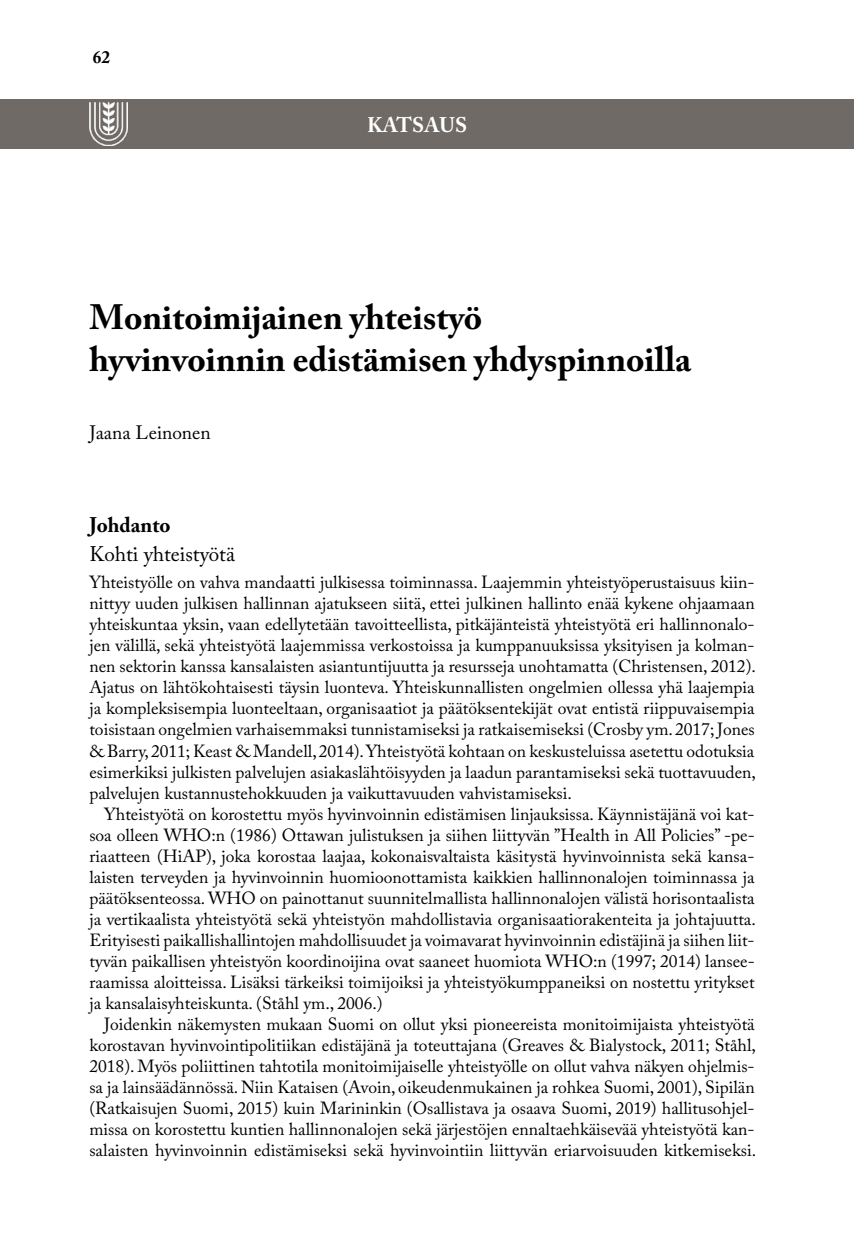
<style>
.page{position:relative;width:854px;height:1241px;background:#fff}
.page>*{position:absolute;margin:0;border:0;box-sizing:border-box;transform-origin:0 0}
.t1{font:700 35px/42px "Adobe Caslon Pro";color:#000}
.t2{font:21px "Adobe Caslon Pro";color:#000}
.t3{font:700 21px "Adobe Caslon Pro";color:#000}
.t4{font:700 21px "Adobe Caslon Pro";letter-spacing:.01em;color:#fff}
.t5{font:19.25px "Adobe Caslon Pro";color:#000}
.t6{font:17.5px/21px "Adobe Caslon Pro";color:#000;text-align:justify}
.t7{font:700 17.5px "Adobe Caslon Pro";color:#000}
</style>
<div class="page">
<div style="left:0;top:99px;width:853px;height:50px;background:#6f6a66"></div>
<img style="left:89px;top:103px;width:38px;height:42px">
<p class="t7" style="left:93px;top:47px;width:19px">62</p>
<p class="t4" style="left:367px;top:112px;width:101px">KATSAUS</p>
<h1 class="t1" style="left:89px;top:295px;width:603px">Monitoimijainen yhteistyö<br>hyvinvoinnin edistämisen yhdyspinnoilla</h1>
<p class="t5" style="left:89px;top:420px;width:123px">Jaana Leinonen</p>
<p class="t3" style="left:89px;top:512px;width:83px">Johdanto</p>
<p class="t2" style="left:89px;top:541px;width:147px">Kohti yhteistyötä</p>
<p class="t6" style="left:89px;top:571px;width:667px">Yhteistyölle on vahva mandaatti julkisessa toiminnassa. Laajemmin yhteistyöperustaisuus kiin&shy;nittyy uuden julkisen hallinnan ajatukseen siitä, ettei julkinen hallinto enää kykene ohjaamaan yhteiskuntaa yksin, vaan edellytetään tavoitteellista, pitkäjänteistä yhteistyötä eri hallinnonalo&shy;jen välillä, sekä yhteistyötä laajemmissa verkostoissa ja kumppanuuksissa yksityisen ja kolman&shy;nen sektorin kanssa kansalaisten asiantuntijuutta ja resursseja unohtamatta (Christensen, 2012).<br>Ajatus on lähtökohtaisesti täysin luonteva. Yhteiskunnallisten ongelmien ollessa yhä laajempia ja kompleksisempia luonteeltaan, organisaatiot ja päätöksentekijät ovat entistä riippuvaisempia toisistaan ongelmien varhaisemmaksi tunnistamiseksi ja ratkaisemiseksi (Crosby ym. 2017; Jones &amp; Barry, 2011; Keast &amp; Mandell, 2014). Yhteistyötä kohtaan on keskusteluissa asetettu odotuksia esimerkiksi julkisten palvelujen asiakaslähtöisyyden ja laadun parantamiseksi sekä tuottavuuden, palvelujen kustannustehokkuuden ja vaikuttavuuden vahvistamiseksi.</p>
<p class="t6" style="left:89px;top:802px;width:667px;text-indent:15px">Yhteistyötä on korostettu myös hyvinvoinnin edistämisen linjauksissa. Käynnistäjänä voi kat&shy;soa olleen WHO:n (1986) Ottawan julistuksen ja siihen liittyvän ”Health in All Policies” -pe&shy;riaatteen (HiAP), joka korostaa laajaa, kokonaisvaltaista käsitystä hyvinvoinnista sekä kansa&shy;laisten terveyden ja hyvinvoinnin huomioonottamista kaikkien hallinnonalojen toiminnassa ja päätöksenteossa. WHO on painottanut suunnitelmallista hallinnonalojen välistä horisontaalista ja vertikaalista yhteistyötä sekä yhteistyön mahdollistavia organisaatiorakenteita ja johtajuutta.<br>Erityisesti paikallishallintojen mahdollisuudet ja voimavarat hyvinvoinnin edistäjinä ja siihen liit&shy;tyvän paikallisen yhteistyön koordinoijina ovat saaneet huomiota WHO:n (1997; 2014) lansee&shy;raamissa aloitteissa. Lisäksi tärkeiksi toimijoiksi ja yhteistyökumppaneiksi on nostettu yritykset ja kansalaisyhteiskunta. (Ståhl ym., 2006.)</p>
<p class="t6" style="left:89px;top:1012px;width:668px;text-indent:15px">Joidenkin näkemysten mukaan Suomi on ollut yksi pioneereista monitoimijaista yhteistyötä korostavan hyvinvointipolitiikan edistäjänä ja toteuttajana (Greaves &amp; Bialystock, 2011; Ståhl, 2018). Myös poliittinen tahtotila monitoimijaiselle yhteistyölle on ollut vahva näkyen ohjelmis&shy;sa ja lainsäädännössä. Niin Kataisen (Avoin, oikeudenmukainen ja rohkea Suomi, 2001), Sipilän (Ratkaisujen Suomi, 2015) kuin Marininkin (Osallistava ja osaava Suomi, 2019) hallitusohjel&shy;missa on korostettu kuntien hallinnonalojen sekä järjestöjen ennaltaehkäisevää yhteistyötä kan&shy;salaisten hyvinvoinnin edistämiseksi sekä hyvinvointiin liittyvän eriarvoisuuden kitkemiseksi.</p>
</div>
